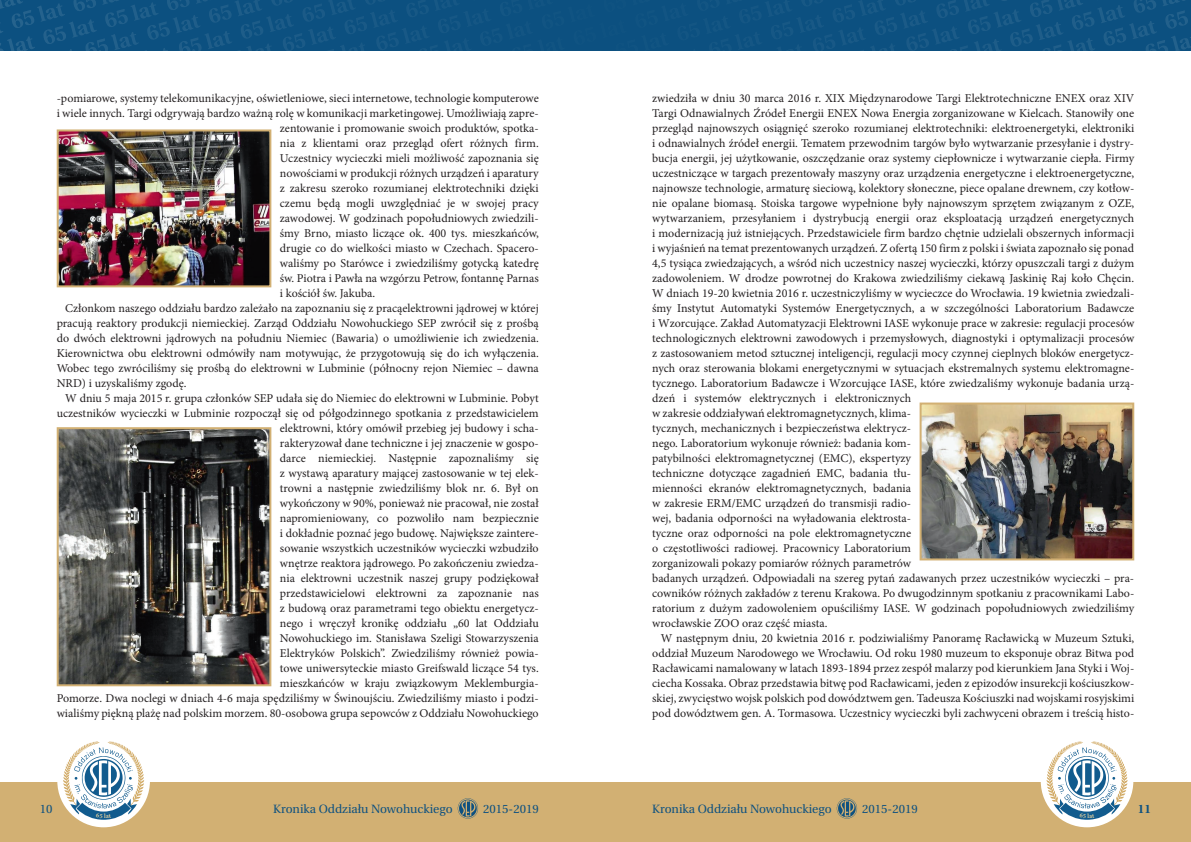
<style>
.page{position:relative;width:1191px;height:842px;background:#fff}
.page>*{position:absolute;margin:0;border:0;box-sizing:border-box;transform-origin:0 0}
.t1{font:12px/15px "Minion Pro";color:#231f20}
.t2{font:12px "Heuristica";color:#0e5180}
.t3{font:700 12px "Heuristica";color:#0e5180}
</style>
<div class="page">
<svg style="left:0;top:0;width:1191px;height:51px"></svg>
<div style="left:595px;top:782px;width:596px;height:60px;background:#d2b073"></div>
<div style="left:0;top:782px;width:595px;height:60px;background:#d2b073"></div>
<svg style="left:457px;top:798px;width:21px;height:21px"></svg>
<svg style="left:836px;top:798px;width:21px;height:21px"></svg>
<div style="left:57px;top:735px;width:93px;height:92px;background:#fff;border-radius:50%"></div>
<div style="left:1040px;top:735px;width:93px;height:92px;background:#fff;border-radius:50%"></div>
<img style="left:60px;top:132px;width:208px;height:152px">
<div style="left:57px;top:129px;width:214px;height:158px;border:2px solid #d2b073"></div>
<img style="left:60px;top:430px;width:208px;height:253px">
<div style="left:57px;top:427px;width:214px;height:259px;border:2px solid #d2b073"></div>
<img style="left:922px;top:405px;width:209px;height:152px">
<div style="left:919px;top:402px;width:215px;height:158px;border:2px solid #d2b073"></div>
<svg style="left:63px;top:741px;width:81px;height:79px"></svg>
<svg style="left:1046px;top:741px;width:81px;height:79px"></svg>
<p class="t1" style="left:57px;top:91px;width:483px">-pomiarowe, systemy telekomunikacyjne, oświetleniowe, sieci internetowe, technologie komputerowe</p>
<p class="t1" style="left:57px;top:106px;width:483px">i wiele innych. Targi odgrywają bardzo ważną rolę w komunikacji marketingowej. Umożliwiają zapre-</p>
<p class="t1" style="left:280px;top:121px;width:260px">zentowanie i promowanie swoich produktów, spotka-</p>
<p class="t1" style="left:280px;top:136px;width:260px">nia z klientami oraz przegląd ofert różnych firm.</p>
<p class="t1" style="left:280px;top:151px;width:260px">Uczestnicy wycieczki mieli możliwość zapoznania się</p>
<p class="t1" style="left:280px;top:166px;width:260px">nowościami w produkcji różnych urządzeń i aparatury</p>
<p class="t1" style="left:280px;top:181px;width:260px">z zakresu szeroko rozumianej elektrotechniki dzięki</p>
<p class="t1" style="left:280px;top:196px;width:260px">czemu będą mogli uwzględniać je w swojej pracy</p>
<p class="t1" style="left:280px;top:211px;width:260px">zawodowej. W godzinach popołudniowych zwiedzili-</p>
<p class="t1" style="left:280px;top:226px;width:260px">śmy Brno, miasto liczące ok. 400 tys. mieszkańców,</p>
<p class="t1" style="left:280px;top:241px;width:260px">drugie co do wielkości miasto w Czechach. Spacero-</p>
<p class="t1" style="left:280px;top:256px;width:260px">waliśmy po Starówce i zwiedziliśmy gotycką katedrę</p>
<p class="t1" style="left:280px;top:271px;width:260px">św. Piotra i Pawła na wzgórzu Petrow, fontannę Parnas</p>
<p class="t1" style="left:280px;top:286px;width:97px">i kościół św. Jakuba.</p>
<p class="t1" style="left:65px;top:301px;width:475px">Członkom naszego oddziału bardzo zależało na zapoznaniu się z pracąelektrowni jądrowej w której</p>
<p class="t1" style="left:57px;top:316px;width:483px">pracują reaktory produkcji niemieckiej. Zarząd Oddziału Nowohuckiego SEP zwrócił się z prośbą</p>
<p class="t1" style="left:57px;top:331px;width:483px">do dwóch elektrowni jądrowych na południu Niemiec (Bawaria) o umożliwienie ich zwiedzenia.</p>
<p class="t1" style="left:57px;top:346px;width:483px">Kierownictwa obu elektrowni odmówiły nam motywując, że przygotowują się do ich wyłączenia.</p>
<p class="t1" style="left:57px;top:361px;width:483px">Wobec tego zwróciliśmy się prośbą do elektrowni w Lubminie (północny rejon Niemiec – dawna</p>
<p class="t1" style="left:57px;top:376px;width:131px">NRD) i uzyskaliśmy zgodę.</p>
<p class="t1" style="left:65px;top:391px;width:475px">W dniu 5 maja 2015 r. grupa członków SEP udała się do Niemiec do elektrowni w Lubminie. Pobyt</p>
<p class="t1" style="left:57px;top:406px;width:483px">uczestników wycieczki w Lubminie rozpoczął się od półgodzinnego spotkania z przedstawicielem</p>
<p class="t1" style="left:280px;top:421px;width:260px">elektrowni, który omówił przebieg jej budowy i scha-</p>
<p class="t1" style="left:280px;top:436px;width:260px">rakteryzował dane techniczne i jej znaczenie w gospo-</p>
<p class="t1" style="left:280px;top:451px;width:260px">darce niemieckiej. Następnie zapoznaliśmy się</p>
<p class="t1" style="left:280px;top:466px;width:260px">z wystawą aparatury mającej zastosowanie w tej elek-</p>
<p class="t1" style="left:280px;top:481px;width:260px">trowni a następnie zwiedziliśmy blok nr. 6. Był on</p>
<p class="t1" style="left:280px;top:496px;width:260px">wykończony w 90%, ponieważ nie pracował, nie został</p>
<p class="t1" style="left:280px;top:511px;width:260px">napromieniowany, co pozwoliło nam bezpiecznie</p>
<p class="t1" style="left:280px;top:526px;width:260px">i dokładnie poznać jego budowę. Największe zaintere-</p>
<p class="t1" style="left:280px;top:541px;width:260px">sowanie wszystkich uczestników wycieczki wzbudziło</p>
<p class="t1" style="left:280px;top:556px;width:260px">wnętrze reaktora jądrowego. Po zakończeniu zwiedza-</p>
<p class="t1" style="left:280px;top:571px;width:260px">nia elektrowni uczestnik naszej grupy podziękował</p>
<p class="t1" style="left:280px;top:586px;width:260px">przedstawicielowi elektrowni za zapoznanie nas</p>
<p class="t1" style="left:280px;top:601px;width:260px">z budową oraz parametrami tego obiektu energetycz-</p>
<p class="t1" style="left:280px;top:616px;width:260px">nego i wręczył kronikę oddziału „60 lat Oddziału</p>
<p class="t1" style="left:280px;top:631px;width:260px">Nowohuckiego im. Stanisława Szeligi Stowarzyszenia</p>
<p class="t1" style="left:280px;top:646px;width:260px">Elektryków Polskich”. Zwiedziliśmy również powia-</p>
<p class="t1" style="left:280px;top:661px;width:260px">towe uniwersyteckie miasto Greifswald liczące 54 tys.</p>
<p class="t1" style="left:280px;top:676px;width:260px">mieszkańców w kraju związkowym Meklemburgia-</p>
<p class="t1" style="left:57px;top:691px;width:483px">Pomorze. Dwa noclegi w dniach 4-6 maja spędziliśmy w Świnoujściu. Zwiedziliśmy miasto i podzi-</p>
<p class="t1" style="left:57px;top:706px;width:483px">wialiśmy piękną plażę nad polskim morzem. 80-osobowa grupa sepowców z Oddziału Nowohuckiego</p>
<p class="t1" style="left:652px;top:91px;width:483px">zwiedziła w dniu 30 marca 2016 r. XIX Międzynarodowe Targi Elektrotechniczne ENEX oraz XIV Targi Odnawialnych Źródeł Energii ENEX Nowa Energia zorganizowane w Kielcach. Stanowiły one przegląd najnowszych osiągnięć szeroko rozumianej elektrotechniki: elektroenergetyki, elektroniki i odnawialnych źródeł energii. Tematem przewodnim targów było wytwarzanie przesyłanie i dystry&shy;bucja energii, jej użytkowanie, oszczędzanie oraz systemy ciepłownicze i wytwarzanie ciepła. Firmy uczestniczące w targach prezentowały maszyny oraz urządzenia energetyczne i elektroenergetyczne, najnowsze technologie, armaturę sieciową, kolektory słoneczne, piece opalane drewnem, czy kotłow&shy;nie opalane biomasą. Stoiska targowe wypełnione były najnowszym sprzętem związanym z OZE, wytwarzaniem, przesyłaniem i dystrybucją energii oraz eksploatacją urządzeń energetycznych i modernizacją już istniejących. Przedstawiciele firm bardzo chętnie udzielali obszernych informacji i wyjaśnień na temat prezentowanych urządzeń. Z ofertą 150 firm z polski i świata zapoznało się ponad 4,5 tysiąca zwiedzających, a wśród nich uczestnicy naszej wycieczki, którzy opuszczali targi z dużym zadowoleniem. W drodze powrotnej do Krakowa zwiedziliśmy ciekawą Jaskinię Raj koło Chęcin.<br>W dniach 19-20 kwietnia 2016 r. uczestniczyliśmy w wycieczce do Wrocławia. 19 kwietnia zwiedzali&shy;śmy Instytut Automatyki Systemów Energetycznych, a w szczególności Laboratorium Badawcze i Wzorcujące. Zakład Automatyzacji Elektrowni IASE wykonuje prace w zakresie: regulacji procesów technologicznych elektrowni zawodowych i przemysłowych, diagnostyki i optymalizacji procesów z zastosowaniem metod sztucznej inteligencji, regulacji mocy czynnej cieplnych bloków energetycz&shy;nych oraz sterowania blokami energetycznymi w sytuacjach ekstremalnych systemu elektromagne&shy;tycznego. Laboratorium Badawcze i Wzorcujące IASE, które zwiedzaliśmy wykonuje badania urzą&shy;dzeń i systemów elektrycznych i elektronicznych<br>w zakresie oddziaływań elektromagnetycznych, klima-<br>tycznych, mechanicznych i bezpieczeństwa elektrycz-<br>nego. Laboratorium wykonuje również: badania kom-<br>patybilności elektromagnetycznej (EMC), ekspertyzy<br>techniczne dotyczące zagadnień EMC, badania tłu-<br>mienności ekranów elektromagnetycznych, badania<br>w zakresie ERM/EMC urządzeń do transmisji radio-<br>wej, badania odporności na wyładowania elektrosta-<br>tyczne oraz odporności na pole elektromagnetyczne<br>o częstotliwości radiowej. Pracownicy Laboratorium<br>zorganizowali pokazy pomiarów różnych parametrów<br>badanych urządzeń. Odpowiadali na szereg pytań zadawanych przez uczestników wycieczki – pra&shy;cowników różnych zakładów z terenu Krakowa. Po dwugodzinnym spotkaniu z pracownikami Labo&shy;ratorium z dużym zadowoleniem opuściliśmy IASE. W godzinach popołudniowych zwiedziliśmy wrocławskie ZOO oraz część miasta.</p>
<p class="t1" style="left:652px;top:631px;width:483px;text-align:justify;text-indent:9px">W następnym dniu, 20 kwietnia 2016 r. podziwialiśmy Panoramę Racławicką w Muzeum Sztuki, oddział Muzeum Narodowego we Wrocławiu. Od roku 1980 muzeum to eksponuje obraz Bitwa pod Racławicami namalowany w latach 1893-1894 przez zespół malarzy pod kierunkiem Jana Styki i Woj&shy;ciecha Kossaka. Obraz przedstawia bitwę pod Racławicami, jeden z epizodów insurekcji kościuszkow&shy;skiej, zwycięstwo wojsk polskich pod dowództwem gen. Tadeusza Kościuszki nad wojskami rosyjskimi pod dowództwem gen. A. Tormasowa. Uczestnicy wycieczki byli zachwyceni obrazem i treścią histo-</p>
<p class="t2" style="left:40px;top:800px;width:14px">10</p>
<p class="t2" style="left:273px;top:800px;width:181px">Kronika Oddziału Nowohuckiego</p>
<p class="t2" style="left:483px;top:800px;width:57px">2015-2019</p>
<p class="t2" style="left:652px;top:800px;width:181px">Kronika Oddziału Nowohuckiego</p>
<p class="t2" style="left:862px;top:800px;width:57px">2015-2019</p>
<p class="t3" style="left:1137px;top:799px;width:15px">11</p>
</div>
